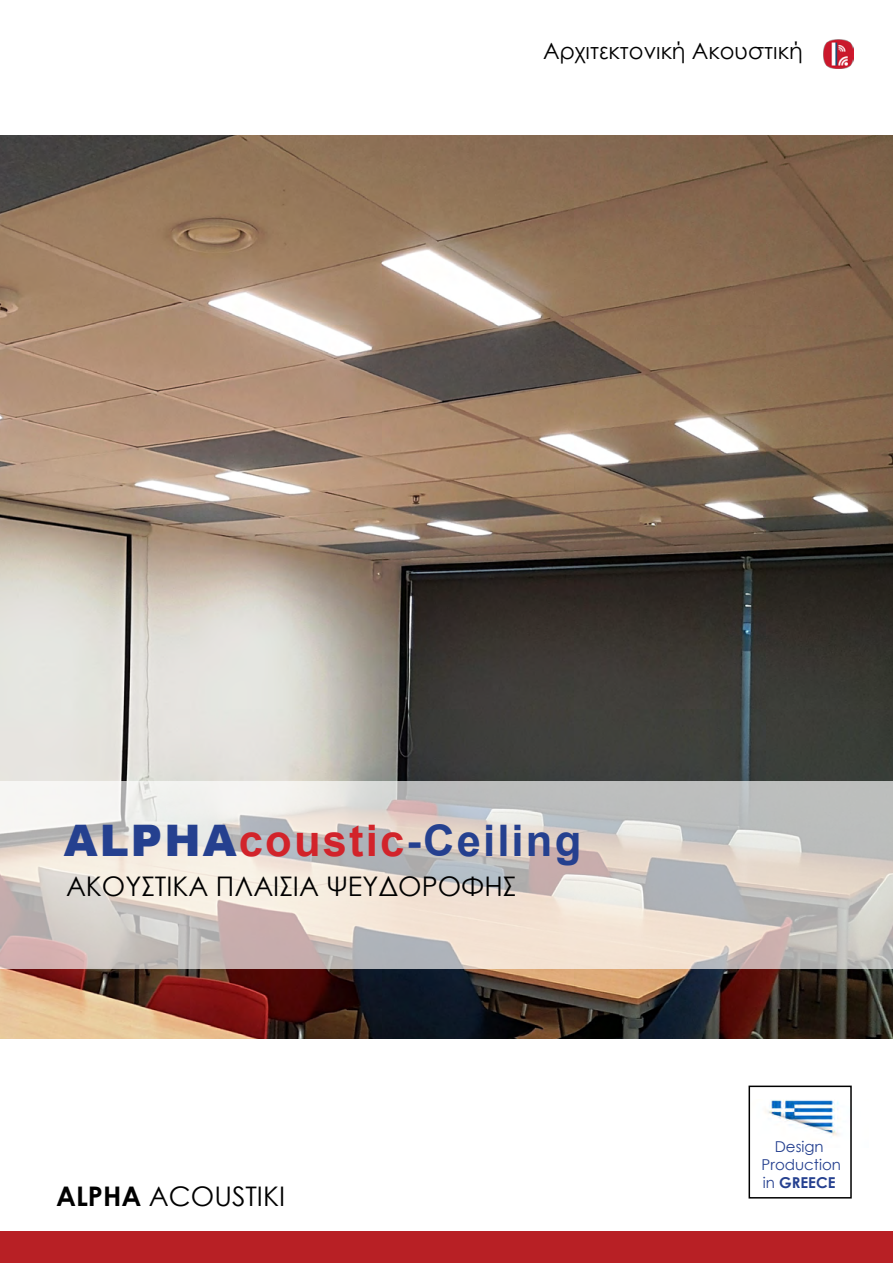
<style>
.page{position:relative;width:893px;height:1263px;background:#fff}
.page>*{position:absolute;margin:0;border:0;box-sizing:border-box;transform-origin:0 0}
.t1{font:700 43.5px "Arial";letter-spacing:.05em;color:#25408f}
.t2{font:27px "Century Gothic";color:#000}
.t3{font:22.5px "Century Gothic";color:#000}
.t4{font:15px/18px "Century Gothic";color:#25408f;text-align:center}
.s1{font-weight:900}
.s2{color:#d2232a}
.s3{font-weight:700}
</style>
<div class="page">
<img style="left:823px;top:39px;width:30px;height:30px">
<div style="left:0;top:1231px;width:893px;height:32px;background:#b82025"></div>
<img style="left:0;top:135px;width:893px;height:903px">
<svg style="left:0;top:781px;width:893px;height:188px;background:#d6cfca"></svg>
<img style="left:765px;top:1100px;width:74px;height:36px">
<div style="left:748px;top:1085px;width:104px;height:113px;border:2px solid #000"></div>
<p class="t3" style="left:543px;top:36px;width:261px">Αρχιτεκτονική Ακουστική</p>
<h1 class="t1" style="left:64px;top:812px;width:519px"><span class="s1">ALPHA</span><span class="s2">coustic</span>-Ceiling</h1>
<p class="t2" style="left:66px;top:867px;width:452px">ΑΚΟΥΣΤΙΚΑ ΠΛΑΙΣΙΑ ΨΕΥΔΟΡΟΦΗΣ</p>
<p class="t2" style="left:56px;top:1177px;width:230px"><span class="s3">ALPHA</span> ACOUSTIKI</p>
<p class="t4" style="left:762px;top:1137px;width:81px">Design<br>Production in <span class="s3">GREECE</span></p>
</div>
